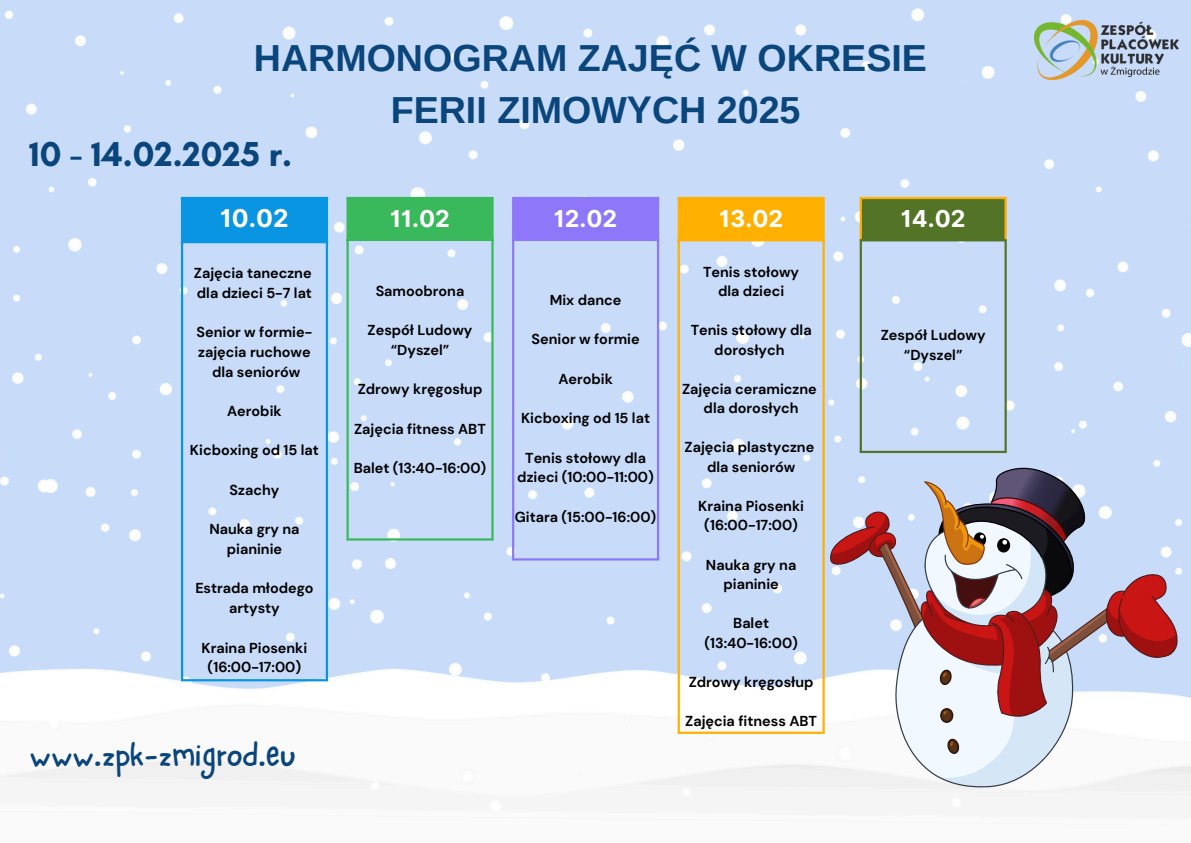
<style>
.page{position:relative;width:1191px;height:843px;background:#fff}
.page>*{position:absolute;margin:0;border:0;box-sizing:border-box;transform-origin:0 0}
.t1{font:700 37.6px/52.5px "Arimo";color:#0a457b;text-align:center}
.t2{font:700 35.2px "Glacial Indifference";color:#0a457b}
.t3{font:31.8px "NF One Little Font Regular";color:#0a457b}
.t4{font:700 24.6px "Inter";color:#fff}
.t5{font:700 23.4px "Inter";color:#fff}
.t6{font:700 14.4px/19.7px "DM Sans";color:#000;text-align:center}
</style>
<div class="page">
<img style="left:0;top:0;width:1190px;height:795px">
<div style="left:182px;top:198px;width:145px;height:44px;background:#0a95e2"></div>
<hr style="left:181px;top:199px;width:2px;height:480px;background:#0a95e2">
<hr style="left:326px;top:199px;width:2px;height:480px;background:#0a95e2">
<hr style="left:181px;top:197px;width:147px;height:2px;background:#0a95e2">
<hr style="left:181px;top:241px;width:147px;height:2px;background:#0a95e2">
<hr style="left:181px;top:679px;width:147px;height:2px;background:#0a95e2">
<div style="left:347px;top:198px;width:145px;height:42px;background:#3ab85c"></div>
<hr style="left:346px;top:199px;width:3px;height:339px;background:#3ab85c">
<hr style="left:491px;top:199px;width:2px;height:339px;background:#3ab85c">
<hr style="left:346px;top:197px;width:147px;height:2px;background:#3ab85c">
<hr style="left:346px;top:239px;width:147px;height:2px;background:#3ab85c">
<hr style="left:346px;top:538px;width:147px;height:2px;background:#3ab85c">
<div style="left:513px;top:198px;width:145px;height:42px;background:#8e77f8"></div>
<hr style="left:512px;top:199px;width:2px;height:359px;background:#8e77f8">
<hr style="left:657px;top:199px;width:2px;height:359px;background:#8e77f8">
<hr style="left:512px;top:197px;width:147px;height:2px;background:#8e77f8">
<hr style="left:512px;top:239px;width:147px;height:2px;background:#8e77f8">
<hr style="left:512px;top:558px;width:147px;height:2px;background:#8e77f8">
<div style="left:678px;top:198px;width:145px;height:42px;background:#ffb001"></div>
<hr style="left:677px;top:199px;width:2px;height:532px;background:#ffb001">
<hr style="left:822px;top:199px;width:2px;height:532px;background:#ffb001">
<hr style="left:677px;top:197px;width:147px;height:2px;background:#ffb001">
<hr style="left:677px;top:239px;width:147px;height:2px;background:#ffb001">
<hr style="left:677px;top:731px;width:147px;height:2px;background:#ffb001">
<div style="left:860px;top:198px;width:145px;height:42px;background:#537426"></div>
<hr style="left:859px;top:199px;width:2px;height:40px;background:#ffb001">
<hr style="left:1004px;top:199px;width:2px;height:40px;background:#ffb001">
<hr style="left:859px;top:197px;width:147px;height:2px;background:#ffb001">
<hr style="left:859px;top:241px;width:2px;height:209px;background:#537426">
<hr style="left:1004px;top:241px;width:2px;height:209px;background:#537426">
<hr style="left:859px;top:239px;width:147px;height:2px;background:#537426">
<hr style="left:859px;top:450px;width:147px;height:3px;background:#537426">
<img style="left:1034px;top:21px;width:144px;height:59px">
<svg style="left:830px;top:467px;width:347px;height:319px"></svg>
<p class="t1" style="left:254px;top:31px;width:674px">HARMONOGRAM ZAJĘĆ W OKRESIE<br>FERII ZIMOWYCH 2025</p>
<p class="t2" style="left:29px;top:133px;width:264px">10 - 14.02.2025 r.</p>
<h1 class="t4" style="left:220px;top:203px;width:70px">10.02</h1>
<h2 class="t6" style="left:194px;top:263px;width:119px">Zajęcia taneczne</h2>
<p class="t6" style="left:197px;top:283px;width:117px">dla dzieci 5-7 lat</p>
<p class="t6" style="left:197px;top:322px;width:117px;text-align:left">Senior w formie&shy;zajęcia ruchowe</p>
<p class="t6" style="left:212px;top:361px;width:90px">dla seniorów</p>
<p class="t6" style="left:227px;top:401px;width:56px">Aerobik</p>
<p class="t6" style="left:190px;top:440px;width:130px">Kicboxing od 15 lat</p>
<p class="t6" style="left:229px;top:480px;width:51px">Szachy</p>
<p class="t6" style="left:209px;top:519px;width:92px">Nauka gry na pianinie</p>
<p class="t6" style="left:195px;top:578px;width:120px">Estrada młodego artysty</p>
<p class="t6" style="left:201px;top:637px;width:107px">Kraina Piosenki (16:00-17:00)</p>
<p class="t3" style="left:29px;top:736px;width:267px">www.zpk-zmigrod.eu</p>
<p class="t5" style="left:390px;top:205px;width:61px">11.02</p>
<p class="t6" style="left:375px;top:280px;width:90px">Samoobrona</p>
<p class="t6" style="left:367px;top:320px;width:106px">Zespół Ludowy “Dyszel”</p>
<p class="t6" style="left:357px;top:379px;width:126px">Zdrowy kręgosłup</p>
<p class="t6" style="left:354px;top:418px;width:133px">Zajęcia fitness ABT</p>
<p class="t6" style="left:353px;top:458px;width:134px">Balet (13:40-16:00)</p>
<p class="t5" style="left:553px;top:205px;width:65px">12.02</p>
<p class="t6" style="left:549px;top:290px;width:73px">Mix dance</p>
<p class="t6" style="left:531px;top:329px;width:110px">Senior w formie</p>
<p class="t6" style="left:558px;top:369px;width:56px">Aerobik</p>
<p class="t6" style="left:521px;top:408px;width:130px">Kicboxing od 15 lat</p>
<p class="t6" style="left:517px;top:447px;width:138px">Tenis stołowy dla dzieci (10:00-11:00)</p>
<p class="t6" style="left:514px;top:507px;width:143px">Gitara (15:00-16:00)</p>
<p class="t5" style="left:719px;top:204px;width:66px">13.02</p>
<p class="t6" style="left:703px;top:262px;width:98px">Tenis stołowy</p>
<p class="t6" style="left:718px;top:281px;width:68px">dla dzieci</p>
<p class="t6" style="left:690px;top:320px;width:122px">Tenis stołowy dla dorosłych</p>
<p class="t6" style="left:682px;top:379px;width:136px">Zajęcia ceramiczne</p>
<p class="t6" style="left:703px;top:398px;width:97px">dla dorosłych</p>
<p class="t6" style="left:684px;top:437px;width:131px">Zajęcia plastyczne</p>
<p class="t6" style="left:707px;top:457px;width:90px">dla seniorów</p>
<p class="t6" style="left:698px;top:496px;width:107px">Kraina Piosenki (16:00-17:00)</p>
<p class="t6" style="left:706px;top:554px;width:92px">Nauka gry na pianinie</p>
<p class="t6" style="left:733px;top:613px;width:37px">Balet</p>
<p class="t6" style="left:704px;top:632px;width:95px">(13:40-16:00)</p>
<p class="t6" style="left:688px;top:671px;width:126px">Zdrowy kręgosłup</p>
<p class="t6" style="left:685px;top:710px;width:133px">Zajęcia fitness ABT</p>
<p class="t5" style="left:900px;top:205px;width:66px">14.02</p>
<p class="t6" style="left:880px;top:325px;width:106px">Zespół Ludowy “Dyszel”</p>
</div>
